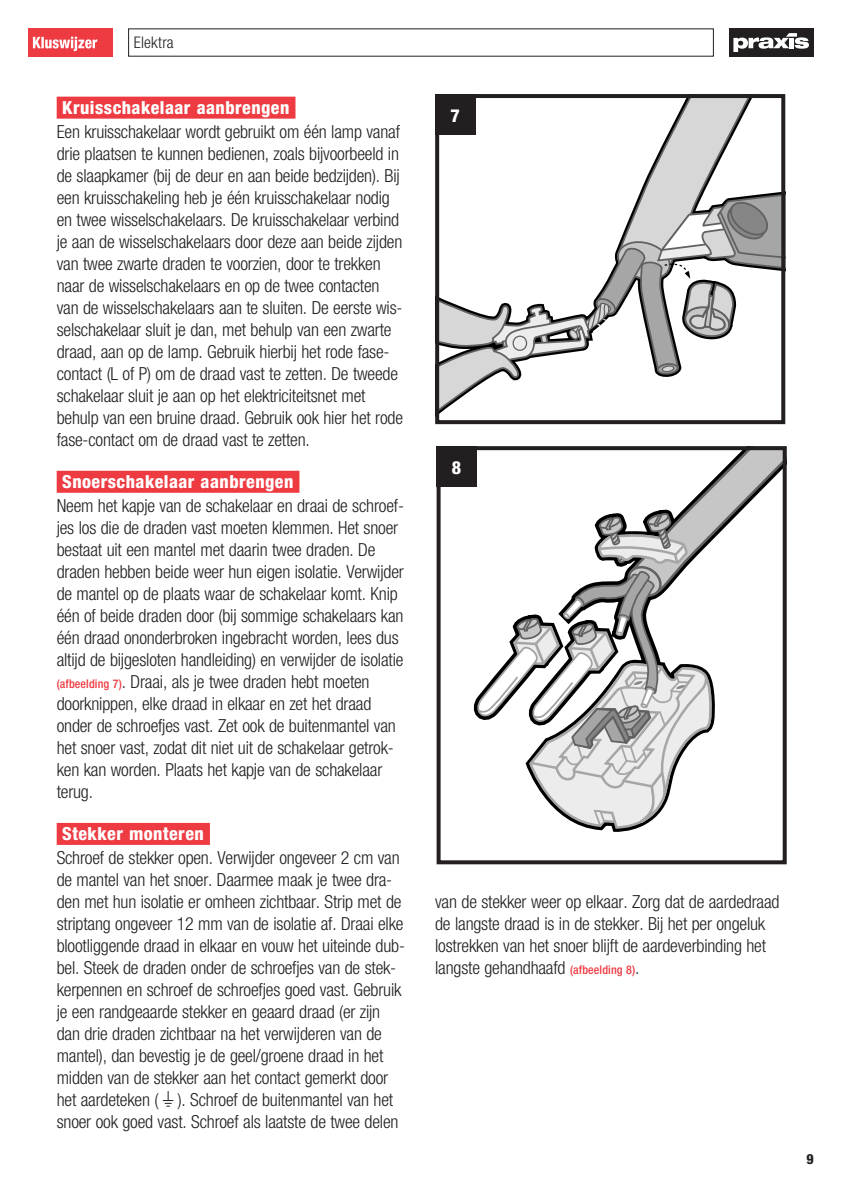
<style>
.page{position:relative;width:842px;height:1191px;background:#fff}
.page>*{position:absolute;margin:0;border:0;box-sizing:border-box;transform-origin:0 0}
.plat{font:300 condensed 18px/22px "Helvetica Neue LT";letter-spacing:-.01em;color:#231f20}
._00-tussenkop-01{font:800 condensed 18px "Helvetica Neue LT";letter-spacing:.025em;color:#fff}
.Normaal{font:800 condensed 18px "Helvetica Neue LT";color:#fff}
.t1{font:300 condensed 16px "Helvetica Neue LT";letter-spacing:.01em;color:#231f20}
.t2{font:800 condensed 14px "Helvetica Neue LT";color:#231f20}
.s1{font-weight:500;font-size:12px;color:#ee3a41}
</style>
<div class="page">
<div style="left:28px;top:28px;width:85px;height:29px;background:#ee3a41"></div>
<svg style="left:33px;top:37px;width:64px;height:14px"></svg>
<div style="left:729px;top:28px;width:85px;height:29px;background:#231f20"></div>
<svg style="left:733px;top:33px;width:76px;height:19px"></svg>
<div style="left:57px;top:97px;width:238px;height:22px;background:#ee3a41"></div>
<div style="left:57px;top:471px;width:242px;height:22px;background:#ee3a41"></div>
<div style="left:57px;top:823px;width:153px;height:22px;background:#ee3a41"></div>
<svg style="left:163px;top:1091px;width:10px;height:15px"></svg>
<svg style="left:440px;top:99px;width:340px;height:314px"></svg>
<div style="left:435px;top:94px;width:350px;height:330px;border:4px solid #231f20"></div>
<div style="left:435px;top:94px;width:40px;height:40px;background:#231f20"></div>
<svg style="left:473px;top:451px;width:309px;height:378px"></svg>
<div style="left:437px;top:446px;width:350px;height:418px;border:4px solid #231f20"></div>
<div style="left:437px;top:446px;width:40px;height:40px;background:#231f20"></div>
<p class="t1" style="left:134px;top:33px;width:41px">Elektra</p>
<p class="_00-tussenkop-01" style="left:62px;top:96px;width:229px">Kruisschakelaar aanbrengen</p>
<p class="plat" style="left:57px;top:121px;width:348px">Een kruisschakelaar wordt gebruikt om één lamp vanaf drie plaatsen te kunnen bedienen, zoals bijvoorbeeld in de slaapkamer (bij de deur en aan beide bedzijden). Bij een kruisschakeling heb je één kruisschakelaar nodig en twee wisselschakelaars. De kruisschakelaar verbind je aan de wisselschakelaars door deze aan beide zijden van twee zwarte draden te voorzien, door te trekken naar de wisselschakelaars en op de twee contacten van de wisselschakelaars aan te sluiten. De eerste wis&shy;selschakelaar sluit je dan, met behulp van een zwarte draad, aan op de lamp. Gebruik hierbij het rode fase&shy;contact (L of P) om de draad vast te zetten. De tweede schakelaar sluit je aan op het elektriciteitsnet met behulp van een bruine draad. Gebruik ook hier het rode fase-contact om de draad vast te zetten.</p>
<p class="_00-tussenkop-01" style="left:62px;top:470px;width:233px">Snoerschakelaar aanbrengen</p>
<p class="plat" style="left:57px;top:495px;width:349px">Neem het kapje van de schakelaar en draai de schroef&shy;jes los die de draden vast moeten klemmen. Het snoer bestaat uit een mantel met daarin twee draden. De draden hebben beide weer hun eigen isolatie. Verwijder de mantel op de plaats waar de schakelaar komt. Knip één of beide draden door (bij sommige schakelaars kan één draad ononderbroken ingebracht worden, lees dus altijd de bijgesloten handleiding) en verwijder de isolatie <span class="s1">(afbeelding 7)</span>. Draai, als je twee draden hebt moeten doorknippen, elke draad in elkaar en zet het draad onder de schroefjes vast. Zet ook de buitenmantel van het snoer vast, zodat dit niet uit de schakelaar getrok&shy;ken kan worden. Plaats het kapje van de schakelaar terug.</p>
<p class="_00-tussenkop-01" style="left:62px;top:822px;width:143px">Stekker monteren</p>
<p class="plat" style="left:57px;top:847px;width:350px">Schroef de stekker open. Verwijder ongeveer 2 cm van de mantel van het snoer. Daarmee maak je twee dra&shy;den met hun isolatie er omheen zichtbaar. Strip met de striptang ongeveer 12 mm van de isolatie af. Draai elke blootliggende draad in elkaar en vouw het uiteinde dub&shy;bel. Steek de draden onder de schroefjes van de stek&shy;kerpennen en schroef de schroefjes goed vast. Gebruik je een randgeaarde stekker en geaard draad (er zijn dan drie draden zichtbaar na het verwijderen van de mantel), dan bevestig je de geel/groene draad in het midden van de stekker aan het contact gemerkt door het aardeteken ( ). Schroef de buitenmantel van het snoer ook goed vast. Schroef als laatste de twee delen</p>
<p class="Normaal" style="left:450px;top:104px;width:11px">7</p>
<p class="Normaal" style="left:452px;top:456px;width:11px">8</p>
<p class="plat" style="left:435px;top:891px;width:346px">van de stekker weer op elkaar. Zorg dat de aardedraad de langste draad is in de stekker. Bij het per ongeluk lostrekken van het snoer blijft de aardeverbinding het langste gehandhaafd <span class="s1">(afbeelding 8)</span>.</p>
<p class="t2" style="left:806px;top:1150px;width:9px">9</p>
</div>
